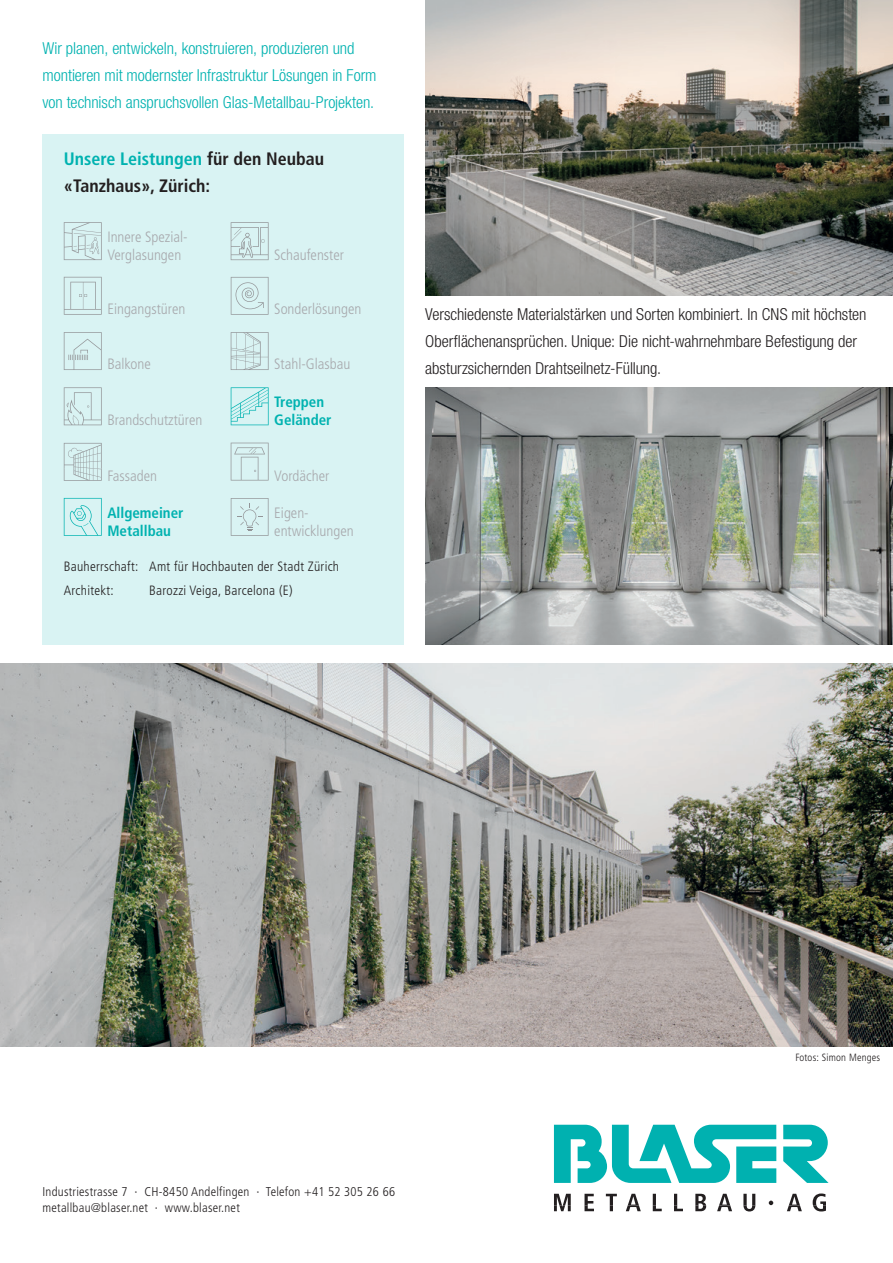
<style>
.page{position:relative;width:893px;height:1263px;background:#fff}
.page>*{position:absolute;margin:0;border:0;box-sizing:border-box;transform-origin:0 0}
.t1{font:700 condensed 18px/27px "Frutiger";color:#231f20}
.t2{font:300 condensed 16.5px/27px "Helvetica Neue LT Std";letter-spacing:-.005em;color:#231f20}
.t3{font:300 condensed 16.5px/27px "Helvetica Neue LT Std";letter-spacing:-.005em;color:#00b2b0}
.t4{font:300 condensed 15px/18px "Frutiger";color:#a8a9ad}
.t5{font:700 condensed 15px/18px "Frutiger";color:#00b2b0}
.t6{font:300 condensed 13.5px "Frutiger";letter-spacing:.02em;color:#231f20}
.t7{font:300 condensed 12.75px "Frutiger";letter-spacing:.02em;color:#231f20}
.t8{font:300 condensed 10.5px "Frutiger";letter-spacing:.02em;color:#231f20}
.s1{color:#00b2b0}
</style>
<div class="page">
<svg style="left:554px;top:1125px;width:274px;height:58px"></svg>
<svg style="left:554px;top:1193px;width:272px;height:18px"></svg>
<img style="left:425px;top:0;width:468px;height:296px">
<div style="left:43px;top:135px;width:361px;height:510px;background:#d9f3f3"></div>
<img style="left:0;top:663px;width:893px;height:384px">
<svg style="left:231px;top:387px;width:38px;height:38px"></svg>
<svg style="left:64px;top:332px;width:38px;height:38px"></svg>
<svg style="left:64px;top:277px;width:38px;height:38px"></svg>
<svg style="left:231px;top:222px;width:38px;height:38px"></svg>
<svg style="left:64px;top:387px;width:38px;height:38px"></svg>
<svg style="left:64px;top:498px;width:38px;height:38px"></svg>
<svg style="left:231px;top:443px;width:38px;height:37px"></svg>
<svg style="left:64px;top:443px;width:38px;height:38px"></svg>
<svg style="left:231px;top:332px;width:38px;height:38px"></svg>
<svg style="left:64px;top:222px;width:38px;height:38px"></svg>
<svg style="left:231px;top:277px;width:38px;height:38px"></svg>
<svg style="left:231px;top:498px;width:38px;height:38px"></svg>
<img style="left:425px;top:387px;width:468px;height:258px">
<p class="t3" style="left:43px;top:35px;width:336px">Wir planen, entwickeln, konstruieren, produzieren und montieren mit modernster Infrastruktur Lösungen in Form von technisch anspruchsvollen Glas-Metallbau-Projekten.</p>
<p class="t1" style="left:64px;top:145px;width:262px"><span class="s1">Unsere Leistungen</span> für den Neubau «Tanzhaus», Zürich:</p>
<p class="t4" style="left:107px;top:228px;width:82px">Innere Spezial-<br>Verglasungen</p>
<p class="t4" style="left:107px;top:300px;width:80px">Eingangstüren</p>
<p class="t4" style="left:274px;top:246px;width:71px">Schaufenster</p>
<p class="t4" style="left:274px;top:300px;width:89px">Sonderlösungen</p>
<p class="t4" style="left:107px;top:355px;width:45px">Balkone</p>
<p class="t4" style="left:274px;top:355px;width:78px">Stahl-Glasbau</p>
<p class="t4" style="left:107px;top:411px;width:97px">Brandschutztüren</p>
<p class="t4" style="left:107px;top:467px;width:51px">Fassaden</p>
<p class="t5" style="left:107px;top:503px;width:78px">Allgemeiner<br>Metallbau</p>
<p class="t5" style="left:274px;top:393px;width:51px">Treppen</p>
<p class="t5" style="left:274px;top:411px;width:59px">Geländer</p>
<p class="t4" style="left:274px;top:467px;width:57px">Vordächer</p>
<p class="t4" style="left:274px;top:504px;width:36px">Eigen-</p>
<p class="t4" style="left:274px;top:522px;width:81px">entwicklungen</p>
<p class="t6" style="left:64px;top:559px;width:277px">Bauherrschaft: Amt für Hochbauten der Stadt Zürich</p>
<p class="t6" style="left:64px;top:583px;width:51px">Architekt:</p>
<p class="t6" style="left:149px;top:583px;width:145px">Barozzi Veiga, Barcelona (E)</p>
<p class="t2" style="left:425px;top:301px;width:443px">Verschiedenste Materialstärken und Sorten kombiniert. In CNS mit höchsten<br>Oberflächenansprüchen. Unique: Die nicht-wahrnehmbare Befestigung der absturzsichernden Drahtseilnetz-Füllung.</p>
<p class="t7" style="left:43px;top:1185px;width:354px">Industriestrasse 7 · CH-8450 Andelfingen · Telefon +41 52 305 26 66</p>
<p class="t7" style="left:43px;top:1200px;width:199px">metallbau@blaser.net · www.blaser.net</p>
<p class="t8" style="left:795px;top:1052px;width:86px">Fotos: Simon Menges</p>
</div>
